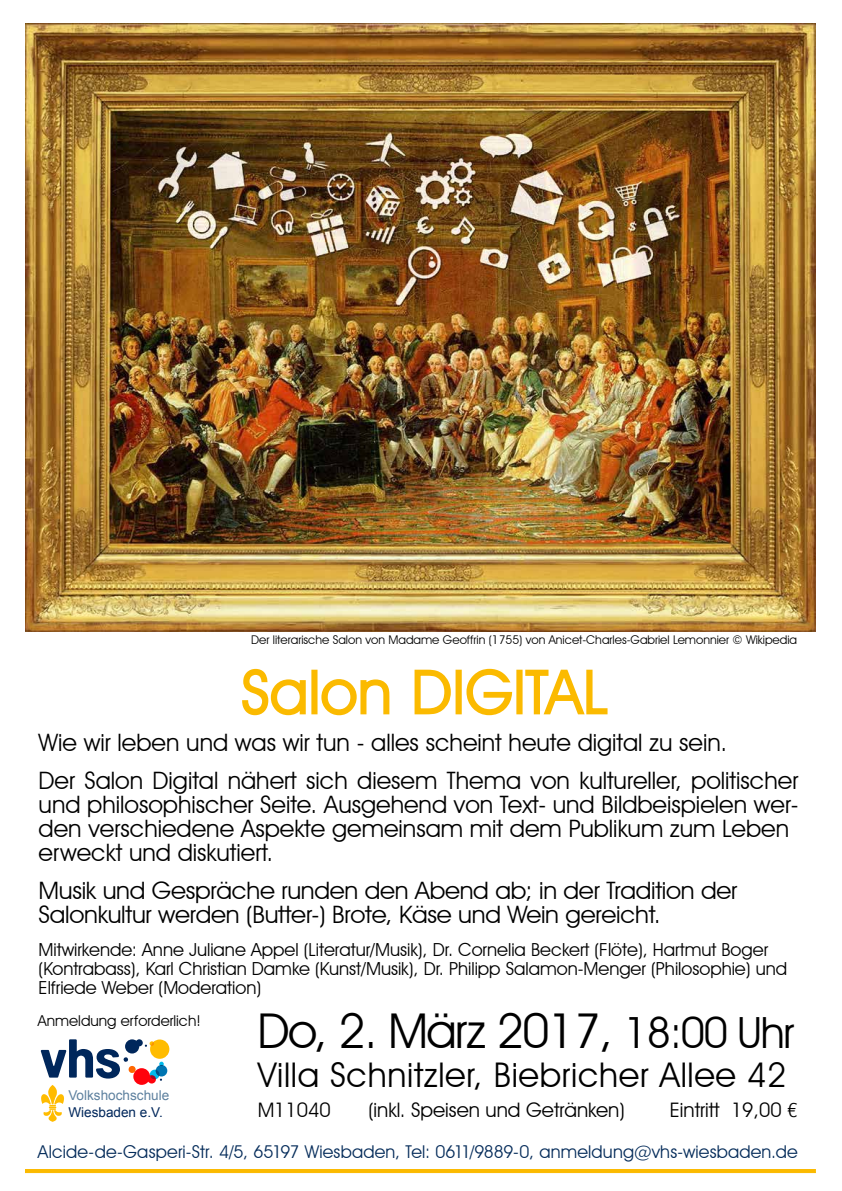
<style>
.page{position:relative;width:842px;height:1191px;background:#fff}
.page>*{position:absolute;margin:0;border:0;box-sizing:border-box;transform-origin:0 0}
.t1{font:60px "Avant Garde IT Cby BT";letter-spacing:.015em;color:#fbba00}
.t2{font:48px "Avant Garde IT Cby BT";letter-spacing:-.03em;color:#000}
.t3{font:34px "Avant Garde IT Cby BT";letter-spacing:.02em;color:#000}
.t4{font:24px/24px "Avant Garde IT Cby BT";color:#000}
.t5{font:20px "Avant Garde IT Cby BT";color:#000}
.t6{font:18px/19px "Avant Garde IT Cby BT";color:#000}
.t7{font:17.6px "Avant Garde IT Cby BT";letter-spacing:.01em;color:#052c5a}
.t8{font:15px "Avant Garde IT Cby BT";color:#000}
.t9{font:13.6px "Arial";color:#5e819f}
.t10{font:13.6px "Arial";color:#00275b}
.t11{font:12px "Avant Garde IT Cby BT";color:#000}
.s1{font-size:43px}
.s2{font-family:"Helvetica Neue LT Std";font-weight:300;font-stretch:condensed}
</style>
<div class="page">
<svg style="left:242px;top:668px;width:64px;height:48px"></svg>
<div style="left:311px;top:669px;width:6px;height:45px;border:2px solid #fbba00"></div>
<svg style="left:321px;top:679px;width:69px;height:37px"></svg>
<svg style="left:414px;top:669px;width:37px;height:46px"></svg>
<div style="left:456px;top:669px;width:6px;height:45px;border:2px solid #fbba00"></div>
<svg style="left:466px;top:668px;width:47px;height:48px"></svg>
<div style="left:516px;top:669px;width:7px;height:45px;border:2px solid #fbba00"></div>
<svg style="left:525px;top:669px;width:83px;height:46px"></svg>
<svg style="left:41px;top:1039px;width:128px;height:82px"></svg>
<img style="left:26px;top:23px;width:789px;height:608px">
<hr style="left:25px;top:1169px;width:791px;height:4px;background:#fbba00">
<p class="t11" style="left:251px;top:632px;width:547px">Der literarische Salon von Madame Geoffrin (1755) von Anicet-Charles-Gabriel Lemonnier © Wikipedia</p>
<h1 class="t1" style="left:241px;top:655px;width:368px">Salon DIGITAL</h1>
<p class="t4" style="left:39px;top:723px;width:761px;line-height:38px">Wie wir leben und was wir tun - alles scheint heute digital zu sein.<br>Der Salon Digital nähert sich diesem Thema von kultureller, politischer</p>
<p class="t4" style="left:39px;top:792px;width:761px">und philosophischer Seite. Ausgehend von Text- und Bildbeispielen wer&shy;den verschiedene Aspekte gemeinsam mit dem Publikum zum Leben erweckt und diskutiert.</p>
<p class="t4" style="left:39px;top:878px;width:700px">Musik und Gespräche runden den Abend ab; in der Tradition der<br>Salonkultur werden (Butter-) Brote, Käse und Wein gereicht.</p>
<p class="t6" style="left:39px;top:940px;width:750px">Mitwirkende: Anne Juliane Appel (Literatur/Musik), Dr. Cornelia Beckert (Flöte), Hartmut Boger (Kontrabass), Karl Christian Damke (Kunst/Musik), Dr. Philipp Salamon-Menger (Philosophie) und<br>Elfriede Weber (Moderation)</p>
<h2 class="t2" style="left:258px;top:1002px;width:538px">Do, 2. März 2017, <span class="s1">18:00 Uhr</span></h2>
<h3 class="t3" style="left:258px;top:1053px;width:530px">Villa Schnitzler, Biebricher Allee 42</h3>
<p class="t5" style="left:258px;top:1097px;width:75px">M11040</p>
<p class="t5" style="left:368px;top:1097px;width:258px">(inkl. Speisen und Getränken)</p>
<p class="t5" style="left:670px;top:1097px;width:129px">Eintritt 19,00 <span class="s2">€</span></p>
<p class="t8" style="left:38px;top:1011px;width:164px">Anmeldung erforderlich!</p>
<p class="t9" style="left:68px;top:1085px;width:102px">Volkshochschule</p>
<p class="t10" style="left:68px;top:1102px;width:96px">Wiesbaden e.V.</p>
<p class="t7" style="left:38px;top:1140px;width:761px">Alcide-de-Gasperi-Str. 4/5, 65197 Wiesbaden, Tel: 0611/9889-0, anmeldung@vhs-wiesbaden.de</p>
</div>
